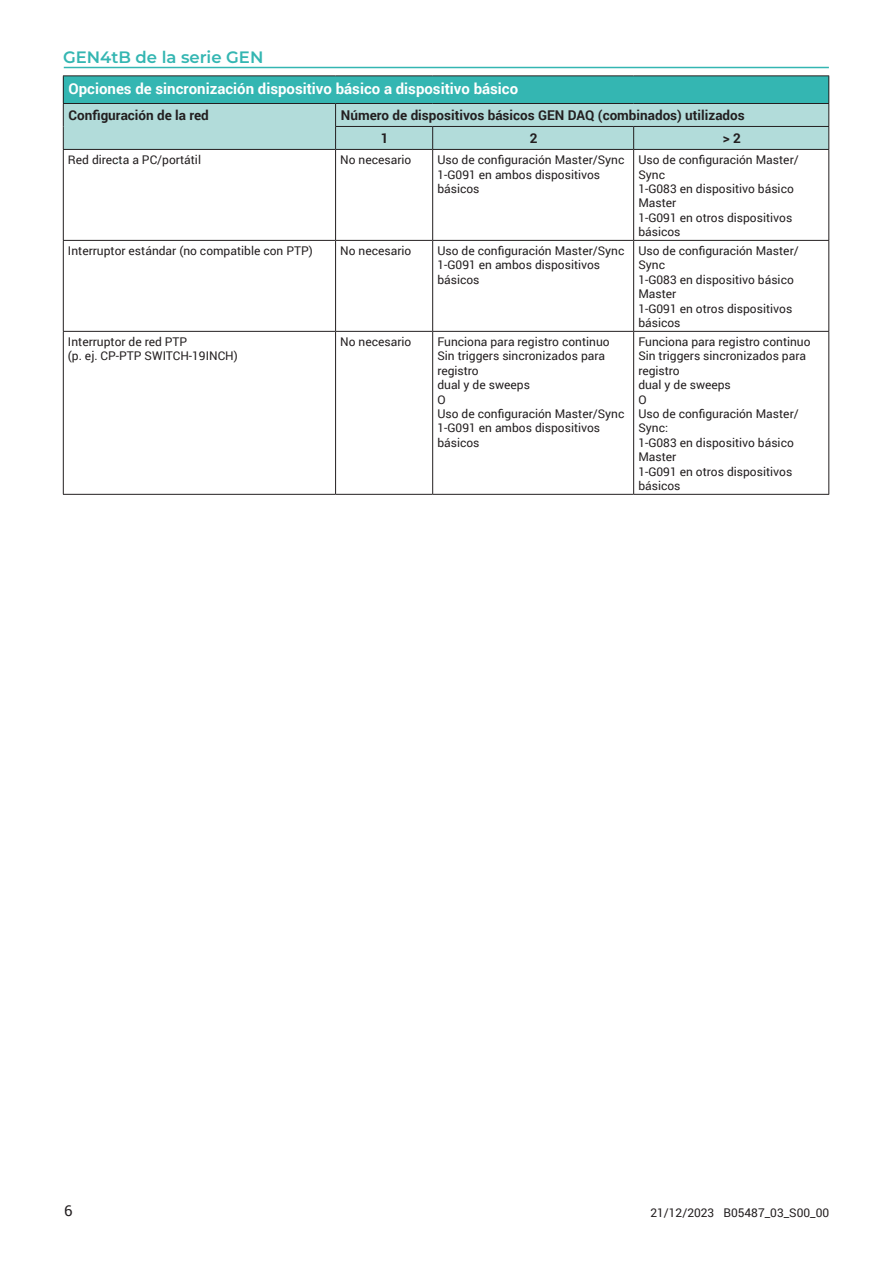
<style>
.page{position:relative;width:893px;height:1263px;background:#fff}
.page>*{position:absolute;margin:0;border:0;box-sizing:border-box;transform-origin:0 0}
.t1{font:600 16.5px "Montserrat";color:#34b6b2}
.t2{font:700 15px "Roboto";color:#fff}
.t3{font:15px "Roboto";color:#231f20}
.t4{font:700 13.5px/23px "Roboto";color:#231f20}
.t5{font:12px/14.4px "Roboto";color:#231f20}
</style>
<div class="page">
<hr style="left:64px;top:67px;width:765px;height:1px;background:#34b6b2">
<hr style="left:63px;top:75px;width:273px;height:1px;background:#231f20">
<hr style="left:336px;top:75px;width:97px;height:1px;background:#231f20">
<hr style="left:433px;top:75px;width:201px;height:1px;background:#231f20">
<hr style="left:634px;top:75px;width:195px;height:1px;background:#231f20">
<hr style="left:63px;top:149px;width:273px;height:1px;background:#231f20">
<hr style="left:63px;top:150px;width:1px;height:90px;background:#231f20">
<hr style="left:63px;top:240px;width:273px;height:1px;background:#231f20">
<hr style="left:63px;top:241px;width:1px;height:90px;background:#231f20">
<hr style="left:63px;top:331px;width:273px;height:1px;background:#231f20">
<hr style="left:63px;top:332px;width:1px;height:162px;background:#231f20">
<hr style="left:63px;top:494px;width:273px;height:1px;background:#231f20">
<hr style="left:634px;top:149px;width:195px;height:1px;background:#231f20">
<hr style="left:336px;top:240px;width:97px;height:1px;background:#231f20">
<hr style="left:433px;top:240px;width:201px;height:1px;background:#231f20">
<hr style="left:634px;top:240px;width:195px;height:1px;background:#231f20">
<hr style="left:336px;top:331px;width:97px;height:1px;background:#231f20">
<hr style="left:433px;top:331px;width:201px;height:1px;background:#231f20">
<hr style="left:634px;top:331px;width:195px;height:1px;background:#231f20">
<hr style="left:336px;top:149px;width:97px;height:1px;background:#231f20">
<hr style="left:433px;top:149px;width:201px;height:1px;background:#231f20">
<svg style="left:63px;top:76px;width:766px;height:73px;background:#7fc8c5"></svg>
<hr style="left:335px;top:150px;width:1px;height:90px;background:#231f20">
<hr style="left:432px;top:150px;width:1px;height:90px;background:#231f20">
<hr style="left:633px;top:150px;width:1px;height:90px;background:#231f20">
<hr style="left:828px;top:150px;width:1px;height:90px;background:#231f20">
<hr style="left:335px;top:241px;width:1px;height:90px;background:#231f20">
<hr style="left:432px;top:241px;width:1px;height:90px;background:#231f20">
<hr style="left:633px;top:241px;width:1px;height:90px;background:#231f20">
<hr style="left:828px;top:241px;width:1px;height:90px;background:#231f20">
<hr style="left:335px;top:332px;width:1px;height:162px;background:#231f20">
<hr style="left:432px;top:332px;width:1px;height:162px;background:#231f20">
<hr style="left:633px;top:332px;width:1px;height:162px;background:#231f20">
<hr style="left:828px;top:332px;width:1px;height:162px;background:#231f20">
<hr style="left:336px;top:494px;width:97px;height:1px;background:#231f20">
<hr style="left:433px;top:494px;width:201px;height:1px;background:#231f20">
<hr style="left:634px;top:494px;width:195px;height:1px;background:#231f20">
<h1 class="t1" style="left:63px;top:46px;width:202px">GEN4tB de la serie GEN</h1>
<p class="t2" style="left:69px;top:78px;width:451px">Opciones de sincronización dispositivo básico a dispositivo básico</p>
<p class="t4" style="left:69px;top:103px;width:142px">Configuración de la red</p>
<p class="t4" style="left:381px;top:103px;width:365px;text-indent:-40px">Número de dispositivos básicos GEN DAQ (combinados) utilizados<br>1</p>
<p class="t4" style="left:530px;top:126px;width:9px">2</p>
<p class="t4" style="left:723px;top:126px;width:20px">&gt; 2</p>
<p class="t5" style="left:68px;top:152px;width:135px">Red directa a PC/portátil</p>
<p class="t5" style="left:340px;top:152px;width:73px">No necesario</p>
<p class="t5" style="left:437px;top:152px;width:189px">Uso de configuración Master/Sync<br>1-G091 en ambos dispositivos básicos</p>
<p class="t5" style="left:638px;top:152px;width:162px">Uso de configuración Master/<br>Sync<br>1-G083 en dispositivo básico<br>Master<br>1-G091 en otros dispositivos básicos</p>
<p class="t5" style="left:68px;top:243px;width:246px">Interruptor estándar (no compatible con PTP)</p>
<p class="t5" style="left:340px;top:243px;width:73px">No necesario</p>
<p class="t5" style="left:437px;top:243px;width:189px">Uso de configuración Master/Sync<br>1-G091 en ambos dispositivos básicos</p>
<p class="t5" style="left:638px;top:243px;width:162px">Uso de configuración Master/<br>Sync<br>1-G083 en dispositivo básico<br>Master<br>1-G091 en otros dispositivos básicos</p>
<p class="t5" style="left:68px;top:334px;width:171px">Interruptor de red PTP<br>(p. ej. CP-PTP SWITCH-19INCH)</p>
<p class="t5" style="left:340px;top:334px;width:73px">No necesario</p>
<p class="t5" style="left:437px;top:334px;width:189px">Funciona para registro continuo<br>Sin triggers sincronizados para registro<br>dual y de sweeps<br>O<br>Uso de configuración Master/Sync<br>1-G091 en ambos dispositivos básicos</p>
<p class="t5" style="left:638px;top:334px;width:174px">Funciona para registro continuo<br>Sin triggers sincronizados para registro<br>dual y de sweeps<br>O<br>Uso de configuración Master/<br>Sync:<br>1-G083 en dispositivo básico<br>Master<br>1-G091 en otros dispositivos básicos</p>
<p class="t3" style="left:64px;top:1200px;width:10px">6</p>
<p class="t5" style="left:650px;top:1204px;width:180px">21/12/2023 B05487_03_S00_00</p>
</div>
